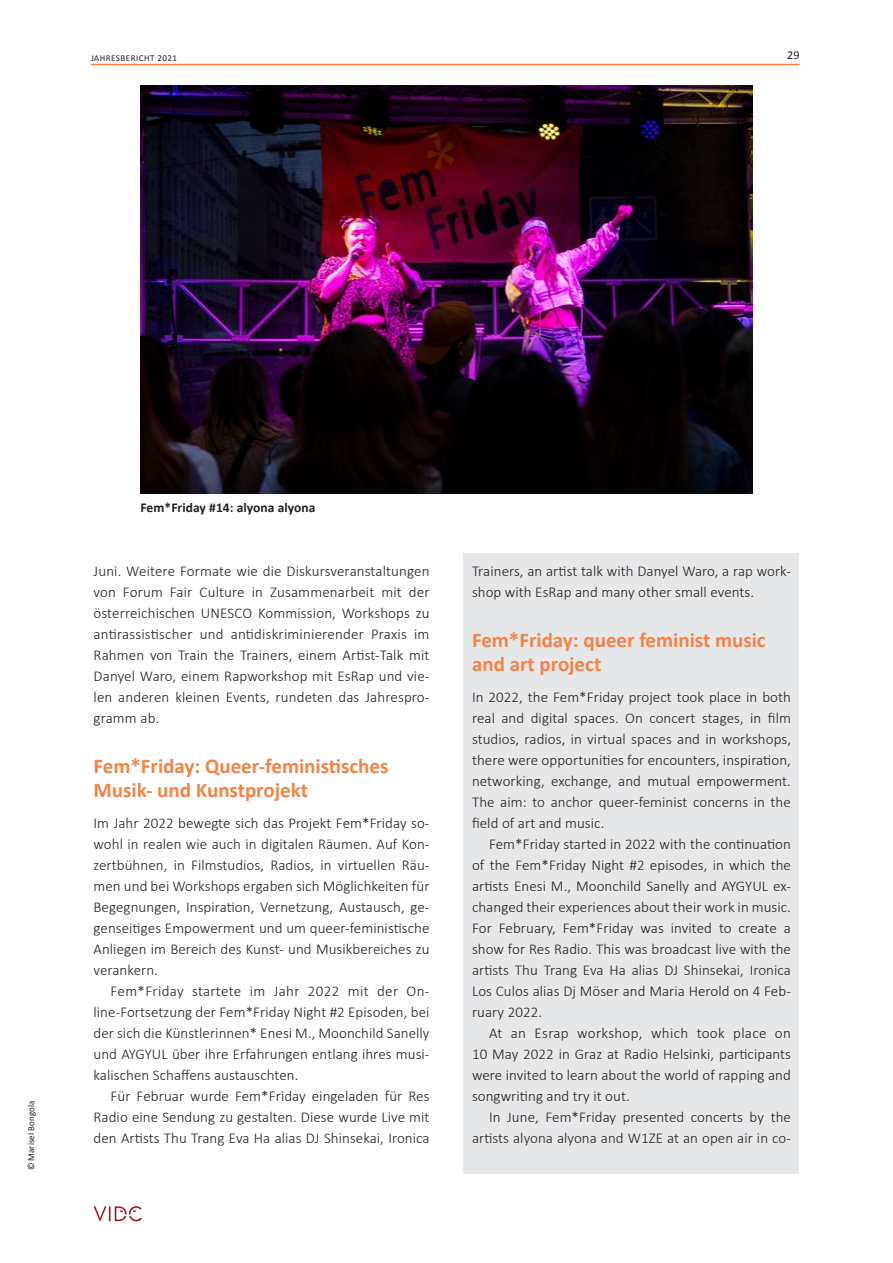
<style>
.page{position:relative;width:893px;height:1263px;background:#fff}
.page>*{position:absolute;margin:0;border:0;box-sizing:border-box;transform-origin:0 0}
.ZWIT_01_KIBE{font:700 21px/24px "Calibri";color:#f58345}
.FLIESS{font:300 15px/21px "Calibri";letter-spacing:.005em;color:#231f20;text-align:justify}
.Fließ_E{font:300 15px/21px "Calibri";letter-spacing:.005em;color:#231f20;text-align:justify}
.Fliess-OHNE{font:300 15px/21px "Calibri";letter-spacing:.005em;color:#231f20;text-align:justify}
.Fließ_E-ohne{font:300 15px/21px "Calibri";letter-spacing:.005em;color:#231f20;text-align:justify}
.BU_01{font:700 13.5px "Calibri";letter-spacing:.005em;color:#231f20}
.t1{font:12px "Calibri";color:#231f20}
.BU_01-2{font:9px "Calibri";letter-spacing:.04em;color:#231f20}
.BU_01-3{font:9px "Calibri";letter-spacing:.005em;color:#231f20}
</style>
<div class="page">
<hr style="left:91px;top:64px;width:708px;height:1px;background:#f58345">
<svg style="left:94px;top:1206px;width:48px;height:15px"></svg>
<div style="left:463px;top:553px;width:336px;height:621px;background:#e6e7e9"></div>
<img style="left:141px;top:85px;width:611px;height:408px">
<p class="BU_01-2" style="left:91px;top:52px;width:88px">JAHRESBERICHT 2021</p>
<p class="t1" style="left:787px;top:48px;width:14px">29</p>
<p class="BU_01-3" style="left:25px;top:1170px;width:71px;rotate:-90deg">© Marisel Bongola</p>
<p class="BU_01" style="left:141px;top:499px;width:176px">Fem*Friday #14: alyona alyona</p>
<p class="FLIESS" style="left:94px;top:560px;width:337px">Juni. Weitere Formate wie die Diskursveranstaltungen von Forum Fair Culture in Zusammenarbeit mit der österreichischen UNESCO Kommission, Workshops zu antirassistischer und antidiskriminierender Praxis im Rahmen von Train the Trainers, einem Artist-Talk mit Danyel Waro, einem Rapworkshop mit EsRap und vie&shy;len anderen kleinen Events, rundeten das Jahrespro&shy;gramm ab.</p>
<p class="ZWIT_01_KIBE" style="left:94px;top:753px;width:296px">Fem*Friday: Queer-feministisches<br>Musik- und Kunstprojekt</p>
<p class="Fliess-OHNE" style="left:94px;top:812px;width:337px">Im Jahr 2022 bewegte sich das Projekt Fem*Friday so&shy;wohl in realen wie auch in digitalen Räumen. Auf Kon&shy;zertbühnen, in Filmstudios, Radios, in virtuellen Räu&shy;men und bei Workshops ergaben sich Möglichkeiten für Begegnungen, Inspiration, Vernetzung, Austausch, ge&shy;genseitiges Empowerment und um queer-feministische Anliegen im Bereich des Kunst- und Musikbereiches zu verankern.</p>
<p class="FLIESS" style="left:94px;top:980px;width:337px;text-indent:17px">Fem*Friday startete im Jahr 2022 mit der On&shy;line-Fortsetzung der Fem*Friday Night #2 Episoden, bei der sich die Künstlerinnen* Enesi M., Moonchild Sanelly und AYGYUL über ihre Erfahrungen entlang ihres musi&shy;kalischen Schaffens austauschten.</p>
<p class="FLIESS" style="left:94px;top:1085px;width:337px;text-indent:17px">Für Februar wurde Fem*Friday eingeladen für Res Radio eine Sendung zu gestalten. Diese wurde Live mit den Artists Thu Trang Eva Ha alias DJ Shinsekai, Ironica</p>
<p class="Fließ_E" style="left:472px;top:560px;width:320px">Trainers, an artist talk with Danyel Waro, a rap work&shy;shop with EsRap and many other small events.</p>
<p class="ZWIT_01_KIBE" style="left:472px;top:627px;width:295px">Fem*Friday: queer feminist music and art project</p>
<p class="Fließ_E-ohne" style="left:472px;top:686px;width:320px">In 2022, the Fem*Friday project took place in both real and digital spaces. On concert stages, in film studios, radios, in virtual spaces and in workshops, there were opportunities for encounters, inspiration, networking, exchange, and mutual empowerment.<br>The aim: to anchor queer-feminist concerns in the field of art and music.</p>
<p class="Fließ_E" style="left:472px;top:833px;width:320px;text-indent:17px">Fem*Friday started in 2022 with the continuation of the Fem*Friday Night #2 episodes, in which the artists Enesi M., Moonchild Sanelly and AYGYUL ex&shy;changed their experiences about their work in music.<br>For February, Fem*Friday was invited to create a show for Res Radio. This was broadcast live with the artists Thu Trang Eva Ha alias DJ Shinsekai, Ironica Los Culos alias Dj Möser and Maria Herold on 4 Feb&shy;ruary 2022.</p>
<p class="Fließ_E" style="left:472px;top:1022px;width:320px;text-indent:17px">At an Esrap workshop, which took place on 10 May 2022 in Graz at Radio Helsinki, participants were invited to learn about the world of rapping and songwriting and try it out.</p>
<p class="Fließ_E" style="left:472px;top:1106px;width:320px;text-align:right">In June, Fem*Friday presented concerts by the artists alyona alyona and W1ZE at an open air in co-</p>
</div>
